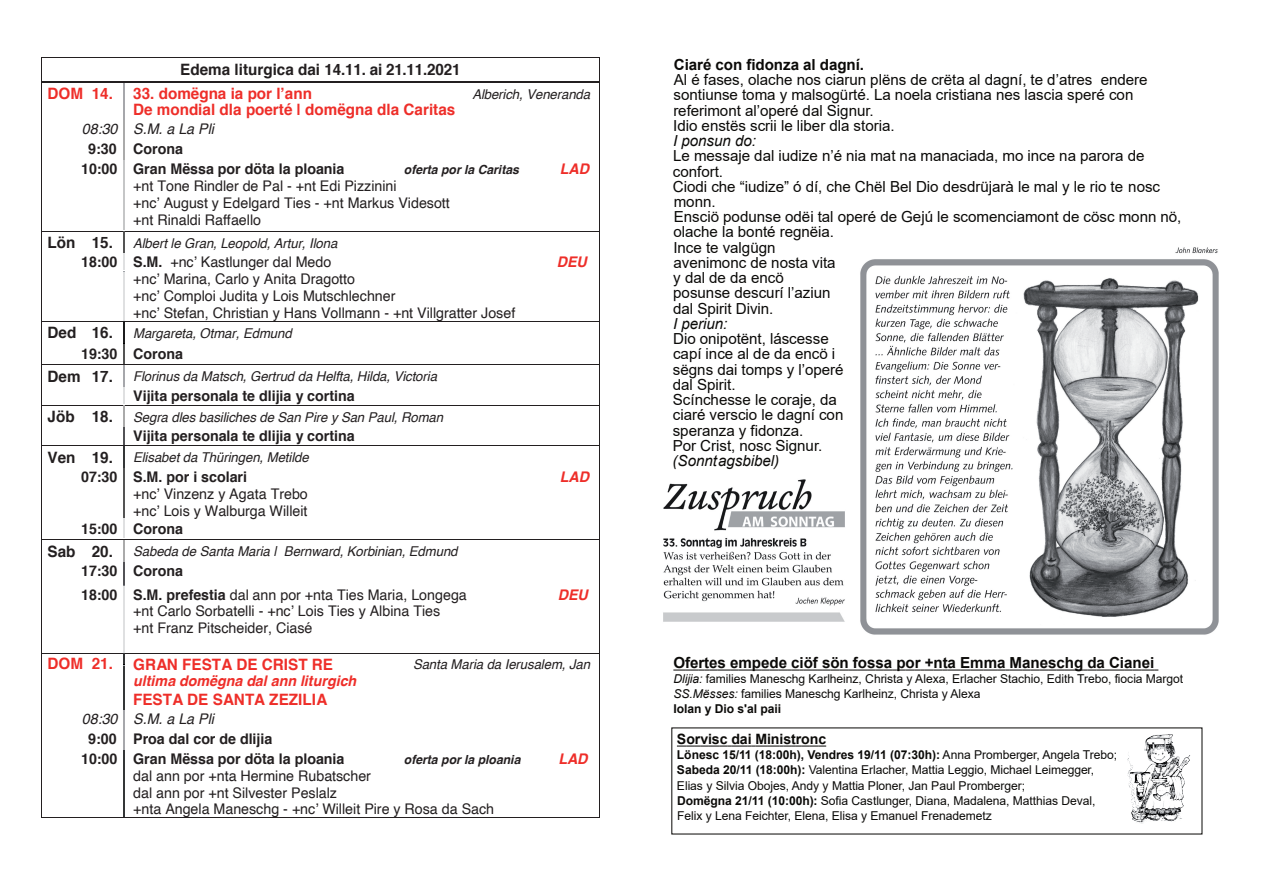
<style>
.page{position:relative;width:1263px;height:893px;background:#fff}
.page>*{position:absolute;margin:0;border:0;box-sizing:border-box;transform-origin:0 0}
.t1{font:700 15.75px/16.6px "Helvetica";color:#ee2e29}
.t2{font:700 15.75px "Helvetica";color:#231f20}
.t3{font:15.3px/15.3px "Arial";letter-spacing:-.005em;color:#0b0a08}
.t4{font:700 15.3px "Arial";letter-spacing:-.005em;color:#0b0a08}
.t5{font:italic 15.3px "Arial";letter-spacing:-.005em;color:#0b0a08}
.t6{font:14.7px/16.8px "Helvetica";color:#231f20}
.t7{font:700 14.7px/20px "Helvetica";color:#231f20}
.t8{font:italic 700 14.7px "Helvetica";letter-spacing:-.005em;color:#ee2e29}
.t9{font:italic 14.7px "Helvetica";color:#231f20}
.t10{font:700 14.25px "Arial";letter-spacing:-.005em;color:#0b0a08}
.t11{font:italic 13.5px "Helvetica";letter-spacing:-.01em;color:#231f20}
.t12{font:italic 700 12.6px "Helvetica";color:#231f20}
.t13{font:12.15px/15.3px "Arial";letter-spacing:-.005em;color:#0b0a08}
.s1{font-weight:700}
.s2{font-style:italic}
</style>
<div class="page">
<img style="left:663px;top:479px;width:182px;height:143px">
<svg style="left:677px;top:745px;width:149px;height:2px"></svg>
<img style="left:1127px;top:734px;width:63px;height:89px">
<svg style="left:673px;top:669px;width:485px;height:1px"></svg>
<img style="left:860px;top:247px;width:359px;height:388px">
<hr style="left:41px;top:57px;width:558px;height:1px;background:#231f20">
<svg style="left:41px;top:58px;width:1px;height:24px"></svg>
<hr style="left:41px;top:82px;width:83px;height:1px;background:#231f20">
<hr style="left:41px;top:83px;width:83px;height:1px;background:#231f20">
<hr style="left:125px;top:82px;width:341px;height:1px;background:#231f20">
<hr style="left:125px;top:83px;width:341px;height:1px;background:#231f20">
<hr style="left:467px;top:82px;width:132px;height:1px;background:#231f20">
<hr style="left:467px;top:83px;width:132px;height:1px;background:#231f20">
<svg style="left:599px;top:57px;width:1px;height:26px"></svg>
<hr style="left:41px;top:83px;width:1px;height:38px;background:#231f20">
<hr style="left:599px;top:83px;width:1px;height:38px;background:#231f20">
<hr style="left:41px;top:121px;width:1px;height:40px;background:#231f20">
<hr style="left:599px;top:121px;width:1px;height:40px;background:#231f20">
<hr style="left:41px;top:161px;width:1px;height:70px;background:#231f20">
<hr style="left:599px;top:161px;width:1px;height:70px;background:#231f20">
<hr style="left:41px;top:231px;width:83px;height:1px;background:#231f20">
<hr style="left:124px;top:231px;width:475px;height:1px;background:#231f20">
<svg style="left:41px;top:232px;width:1px;height:22px"></svg>
<svg style="left:599px;top:231px;width:1px;height:23px"></svg>
<hr style="left:41px;top:254px;width:1px;height:67px;background:#231f20">
<hr style="left:599px;top:254px;width:1px;height:67px;background:#231f20">
<hr style="left:41px;top:321px;width:83px;height:1px;background:#231f20">
<hr style="left:124px;top:321px;width:475px;height:1px;background:#231f20">
<hr style="left:41px;top:365px;width:83px;height:1px;background:#231f20">
<hr style="left:124px;top:365px;width:475px;height:1px;background:#231f20">
<hr style="left:41px;top:405px;width:83px;height:1px;background:#231f20">
<hr style="left:124px;top:405px;width:475px;height:1px;background:#231f20">
<hr style="left:41px;top:446px;width:83px;height:1px;background:#231f20">
<hr style="left:124px;top:446px;width:475px;height:1px;background:#231f20">
<svg style="left:41px;top:322px;width:1px;height:146px"></svg>
<svg style="left:599px;top:321px;width:1px;height:147px"></svg>
<hr style="left:41px;top:468px;width:1px;height:51px;background:#231f20">
<hr style="left:599px;top:468px;width:1px;height:51px;background:#231f20">
<hr style="left:41px;top:540px;width:83px;height:1px;background:#231f20">
<hr style="left:124px;top:540px;width:475px;height:1px;background:#231f20">
<svg style="left:41px;top:519px;width:1px;height:67px"></svg>
<svg style="left:599px;top:519px;width:1px;height:67px"></svg>
<hr style="left:41px;top:586px;width:1px;height:67px;background:#231f20">
<hr style="left:599px;top:586px;width:1px;height:67px;background:#231f20">
<hr style="left:41px;top:653px;width:83px;height:1px;background:#231f20">
<hr style="left:124px;top:653px;width:284px;height:1px;background:#231f20">
<hr style="left:409px;top:653px;width:190px;height:1px;background:#231f20">
<hr style="left:41px;top:654px;width:1px;height:56px;background:#231f20">
<hr style="left:599px;top:654px;width:1px;height:56px;background:#231f20">
<hr style="left:41px;top:710px;width:1px;height:40px;background:#231f20">
<hr style="left:599px;top:710px;width:1px;height:40px;background:#231f20">
<hr style="left:41px;top:750px;width:1px;height:68px;background:#231f20">
<hr style="left:41px;top:818px;width:83px;height:1px;background:#231f20">
<svg style="left:124px;top:82px;width:1px;height:736px"></svg>
<hr style="left:124px;top:818px;width:475px;height:1px;background:#231f20">
<hr style="left:599px;top:750px;width:1px;height:68px;background:#231f20">
<p class="t2" style="left:180px;top:57px;width:282px">Edema liturgica dai 14.11. ai 21.11.2021</p>
<p class="t1" style="left:48px;top:85px;width:67px">DOM 14.</p>
<p class="t1" style="left:133px;top:85px;width:324px">33. domëgna ia por lʼann<br>De mondial dla poerté | domëgna dla Caritas</p>
<p class="t11" style="left:472px;top:83px;width:119px">Alberich, Veneranda</p>
<p class="t9" style="left:82px;top:118px;width:37px">08:30</p>
<p class="t7" style="left:88px;top:139px;width:30px">9:30</p>
<p class="t9" style="left:133px;top:118px;width:82px">S.M. a La Pli</p>
<p class="t7" style="left:81px;top:139px;width:265px;text-indent:52px">Corona<br>10:00 Gran Mëssa por döta la ploania</p>
<p class="t12" style="left:404px;top:159px;width:117px">oferta por la Caritas</p>
<p class="t8" style="left:560px;top:157px;width:31px">LAD</p>
<p class="t6" style="left:133px;top:178px;width:318px">+nt Tone Rindler de Pal - +nt Edi Pizzinini<br>+ncʼ August y Edelgard Ties - +nt Markus Videsott +nt Rinaldi Raffaello</p>
<p class="t2" style="left:48px;top:230px;width:67px">Lön 15.</p>
<p class="t11" style="left:133px;top:232px;width:206px">Albert le Gran, Leopold, Artur, Ilona</p>
<p class="t6" style="left:81px;top:254px;width:252px"><span class="s1">18:00 S.M.</span> +ncʼ Kastlunger dal Medo</p>
<p class="t8" style="left:557px;top:250px;width:32px">DEU</p>
<p class="t6" style="left:133px;top:271px;width:384px">+ncʼ Marina, Carlo y Anita Dragotto<br>+ncʼ Comploi Judita y Lois Mutschlechner<br>+ncʼ Stefan, Christian y Hans Vollmann - +nt Villgratter Josef</p>
<p class="t2" style="left:48px;top:320px;width:67px">Ded 16.</p>
<p class="t11" style="left:133px;top:322px;width:160px">Margareta, Otmar, Edmund</p>
<p class="t7" style="left:81px;top:344px;width:103px">19:30 Corona</p>
<p class="t2" style="left:48px;top:363px;width:67px">Dem 17.</p>
<p class="t11" style="left:133px;top:366px;width:305px">Florinus da Matsch, Gertrud da Helfta, Hilda, Victoria</p>
<p class="t7" style="left:133px;top:386px;width:223px">Vijita personala te dlijia y cortina</p>
<p class="t2" style="left:48px;top:404px;width:67px">Jöb 18.</p>
<p class="t11" style="left:133px;top:406px;width:312px">Segra dles basiliches de San Pire y San Paul, Roman</p>
<p class="t7" style="left:133px;top:426px;width:223px">Vijita personala te dlijia y cortina</p>
<p class="t2" style="left:48px;top:444px;width:67px">Ven 19.</p>
<p class="t11" style="left:133px;top:447px;width:177px">Elisabet da Thüringen, Metilde</p>
<p class="t7" style="left:81px;top:467px;width:168px">07:30 S.M. por i scolari</p>
<p class="t8" style="left:560px;top:465px;width:31px">LAD</p>
<p class="t6" style="left:133px;top:486px;width:176px">+ncʼ Vinzenz y Agata Trebo +ncʼ Lois y Walburga Willeit</p>
<p class="t7" style="left:81px;top:519px;width:103px">15:00 Corona</p>
<p class="t2" style="left:48px;top:538px;width:67px">Sab 20.</p>
<p class="t11" style="left:133px;top:541px;width:326px">Sabeda de Santa Maria | Bernward, Korbinian, Edmund</p>
<p class="t6" style="left:81px;top:559px;width:387px;line-height:23.7px"><span class="s1">17:30 Corona<br>18:00 S.M. prefestia</span> dal ann por +nta Ties Maria, Longega</p>
<p class="t8" style="left:558px;top:582px;width:32px">DEU</p>
<p class="t6" style="left:133px;top:603px;width:308px">+nt Carlo Sorbatelli - +ncʼ Lois Ties y Albina Ties +nt Franz Pitscheider, Ciasé</p>
<p class="t1" style="left:48px;top:656px;width:67px">DOM 21.</p>
<p class="t1" style="left:133px;top:656px;width:201px">GRAN FESTA DE CRIST RE</p>
<p class="t8" style="left:133px;top:669px;width:225px">ultima domëgna dal ann liturgich</p>
<p class="t1" style="left:133px;top:691px;width:196px">FESTA DE SANTA ZEZILIA</p>
<p class="t11" style="left:413px;top:654px;width:179px">Santa Maria da Ierusalem, Jan</p>
<p class="t9" style="left:133px;top:707px;width:82px">S.M. a La Pli</p>
<p class="t7" style="left:81px;top:729px;width:265px;text-indent:52px">Proa dal cor de dlijia<br>10:00 Gran Mëssa por döta la ploania</p>
<p class="t9" style="left:82px;top:707px;width:37px">08:30</p>
<p class="t7" style="left:88px;top:729px;width:30px">9:00</p>
<p class="t12" style="left:404px;top:749px;width:118px">oferta por la ploania</p>
<p class="t8" style="left:558px;top:746px;width:31px">LAD</p>
<p class="t6" style="left:133px;top:768px;width:362px">dal ann por +nta Hermine Rubatscher<br>dal ann por +nt Silvester Peslalz<br>+nta Angela Maneschg - +ncʼ Willeit Pire y Rosa da Sach</p>
<p class="t4" style="left:674px;top:54px;width:192px">Ciaré con fidonza al dagní.</p>
<p class="t3" style="left:673px;top:72px;width:476px">Al é fases, olache nos ciarun plëns de crëta al dagní, te d’atres endere sontiunse toma y malsogürté. La noela cristiana nes lascia speré con referimont al’operé dal Signur.<br>Idio enstës scrii le liber dla storia.</p>
<p class="t5" style="left:673px;top:131px;width:84px">I ponsun do:</p>
<p class="t3" style="left:673px;top:148px;width:510px">Le messaje dal iudize n’é nia mat na manaciada, mo ince na parora de confort.<br>Ciodi che “iudize” ó dí, che Chël Bel Dio desdrüjarà le mal y le rio te nosc monn.<br>Ensciö podunse odëi tal operé de Gejú le scomenciamont de cösc monn nö, olache la bonté regnëia.<br>Ince te valgügn<br>avenimonc de nosta vita<br>y dal de da encö<br>posunse descurí l’aziun<br>dal Spirit Divin.</p>
<p class="t5" style="left:673px;top:314px;width:56px">I periun:</p>
<p class="t3" style="left:673px;top:331px;width:172px">Dio onipotënt, láscesse capí ince al de da encö i sëgns dai tomps y l’operé dal Spirit.<br>Scínchesse le coraje, da ciaré verscio le dagní con speranza y fidonza.<br>Por Crist, nosc Signur.</p>
<p class="t5" style="left:673px;top:451px;width:108px">(Sonntagsbibel)</p>
<p class="t4" style="left:673px;top:651px;width:482px">Ofertes empede ciöf sön fossa por +nta Emma Maneschg da Cianei</p>
<p class="t13" style="left:673px;top:671px;width:511px"><span class="s2">Dlijia:</span> families Maneschg Karlheinz, Christa y Alexa, Erlacher Stachio, Edith Trebo, fiocia Margot<br><span class="s2">SS.Mësses:</span> families Maneschg Karlheinz, Christa y Alexa<br><span class="s1">Iolan y Dio s'al paii</span></p>
<p class="t10" style="left:677px;top:729px;width:151px">Sorvisc dai Ministronc</p>
<p class="t13" style="left:677px;top:747px;width:442px"><span class="s1">Lönesc 15/11 (18:00h), Vendres 19/11 (07:30h):</span> Anna Promberger, Angela Trebo; <span class="s1">Sabeda 20/11 (18:00h):</span> Valentina Erlacher, Mattia Leggio, Michael Leimegger, Elias y Silvia Obojes, Andy y Mattia Ploner, Jan Paul Promberger;<br><span class="s1">Domëgna 21/11 (10:00h):</span> Sofia Castlunger, Diana, Madalena, Matthias Deval, Felix y Lena Feichter, Elena, Elisa y Emanuel Frenademetz</p>
</div>
